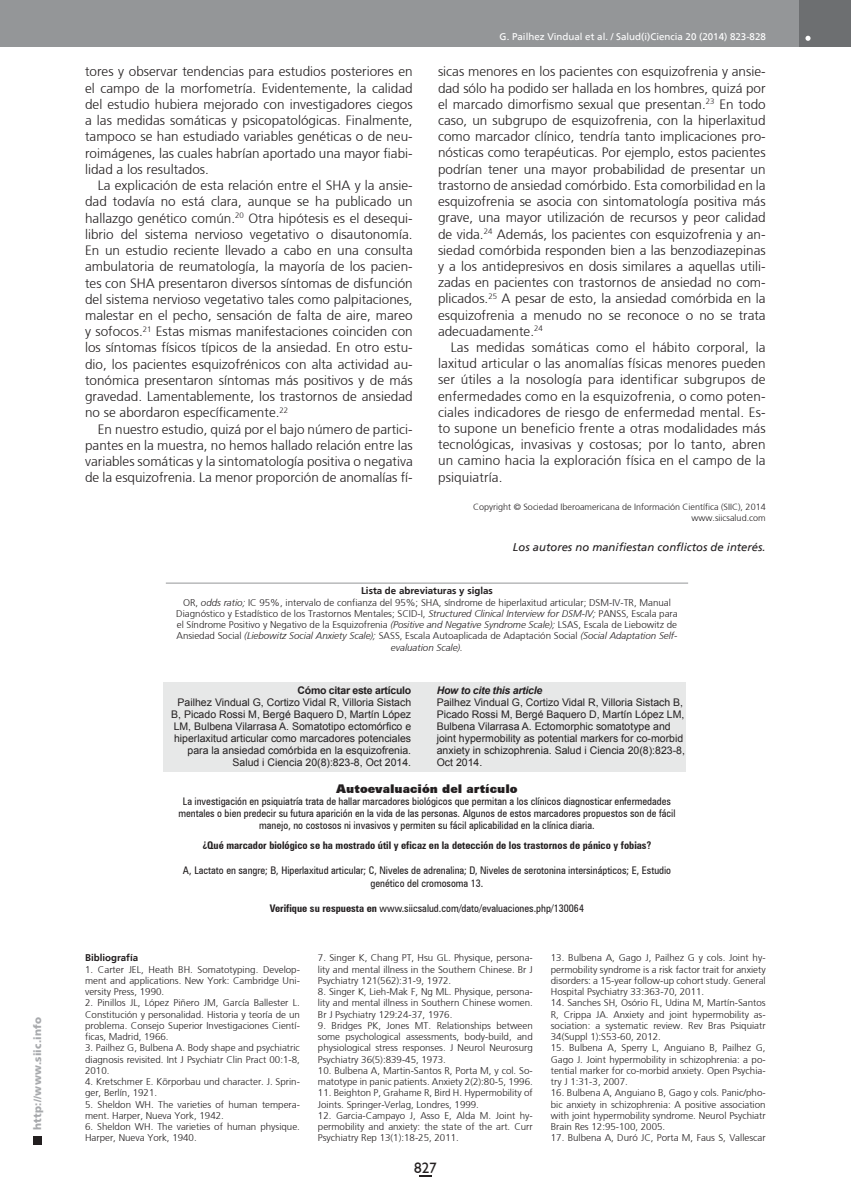
<style>
.page{position:relative;width:851px;height:1191px;background:#fff}
.page>*{position:absolute;margin:0;border:0;box-sizing:border-box;transform-origin:0 0}
.t1{font:15px "Humanist 521 BT";color:#231f20}
.t2{font:300 13.5px/16.2px "Frutiger";color:#231f20;text-align:justify}
.t3{font:900 12px "Zurich BT";color:#231f20}
.t4{font:italic 11.25px "Frutiger";color:#231f20}
.t5{font:condensed 10.5px/12px "Zurich BT";color:#231f20;text-align:center}
.t6{font:10.5px/12px "Arial";color:#231f20;text-align:right}
.t7{font:700 condensed 10.5px "Zurich BT";color:#231f20}
.t8{font:700 10.5px "Arial";letter-spacing:-.025em;color:#231f20}
.t9{font:900 10.5px "Frutiger";letter-spacing:.015em;color:#a7a9ac}
.t10{font:italic 700 10.5px "Arial";letter-spacing:-.025em;color:#231f20}
.t11{font:300 9.75px/11.2px "Frutiger";color:#231f20;text-align:justify}
.t12{font:9.75px "Frutiger";color:#fff}
.t13{font:700 9.75px "Frutiger";color:#231f20}
.t14{font:300 9px/11.7px "Frutiger";color:#231f20;text-align:right}
.s1{font-weight:700}
.s2{font-style:italic}
</style>
<div class="page">
<div style="left:33px;top:1135px;width:9px;height:9px;background:#231f20"></div>
<div style="left:1px;top:0;width:812px;height:47px;background:#949698"></div>
<div style="left:799px;top:0;width:51px;height:47px;background:#6d6f71"></div>
<svg style="left:805px;top:36px;width:5px;height:5px"></svg>
<svg style="left:419px;top:1175px;width:12px;height:1px"></svg>
<div style="left:163px;top:682px;width:522px;height:90px;background:#e7e8e8"></div>
<hr style="left:166px;top:583px;width:522px;height:1px;background:#949698">
<p class="t9" style="left:31px;top:1129px;width:114px;rotate:-90deg">http://www.siic.info</p>
<p class="t2" style="left:85px;top:64px;width:329px">tores y observar tendencias para estudios posteriores en el campo de la morfometría. Evidentemente, la calidad del estudio hubiera mejorado con investigadores ciegos a las medidas somáticas y psicopatológicas. Finalmente, tampoco se han estudiado variables genéticas o de neu&shy;roimágenes, las cuales habrían aportado una mayor fiabi&shy;lidad a los resultados.</p>
<p class="t2" style="left:85px;top:177px;width:329px;text-indent:13px">La explicación de esta relación entre el SHA y la ansie&shy;dad todavía no está clara, aunque se ha publicado un hallazgo genético común.<sup>20</sup> Otra hipótesis es el desequi&shy;librio del sistema nervioso vegetativo o disautonomía.<br>En un estudio reciente llevado a cabo en una consulta ambulatoria de reumatología, la mayoría de los pacien&shy;tes con SHA presentaron diversos síntomas de disfunción del sistema nervioso vegetativo tales como palpitaciones, malestar en el pecho, sensación de falta de aire, mareo y sofocos.<sup>21</sup> Estas mismas manifestaciones coinciden con los síntomas físicos típicos de la ansiedad. En otro estu&shy;dio, los pacientes esquizofrénicos con alta actividad au&shy;tonómica presentaron síntomas más positivos y de más gravedad. Lamentablemente, los trastornos de ansiedad no se abordaron específicamente.<sup>22</sup></p>
<p class="t2" style="left:85px;top:421px;width:329px;text-indent:13px">En nuestro estudio, quizá por el bajo número de partici&shy;pantes en la muestra, no hemos hallado relación entre las variables somáticas y la sintomatología positiva o negativa de la esquizofrenia. La menor proporción de anomalías fí-</p>
<p class="t12" style="left:499px;top:31px;width:268px">G. Pailhez Vindual et al. / Salud(i)Ciencia 20 (2014) 823-828</p>
<p class="t2" style="left:438px;top:64px;width:329px">sicas menores en los pacientes con esquizofrenia y ansie&shy;dad sólo ha podido ser hallada en los hombres, quizá por el marcado dimorfismo sexual que presentan.<sup>23</sup> En todo caso, un subgrupo de esquizofrenia, con la hiperlaxitud como marcador clínico, tendría tanto implicaciones pro&shy;nósticas como terapéuticas. Por ejemplo, estos pacientes podrían tener una mayor probabilidad de presentar un trastorno de ansiedad comórbido. Esta comorbilidad en la esquizofrenia se asocia con sintomatología positiva más grave, una mayor utilización de recursos y peor calidad de vida.<sup>24</sup> Además, los pacientes con esquizofrenia y an&shy;siedad comórbida responden bien a las benzodiazepinas y a los antidepresivos en dosis similares a aquellas utili&shy;zadas en pacientes con trastornos de ansiedad no com&shy;plicados.<sup>25</sup> A pesar de esto, la ansiedad comórbida en la esquizofrenia a menudo no se reconoce o no se trata adecuadamente.<sup>24</sup></p>
<p class="t2" style="left:438px;top:339px;width:329px;text-indent:13px">Las medidas somáticas como el hábito corporal, la laxitud articular o las anomalías físicas menores pueden ser útiles a la nosología para identificar subgrupos de enfermedades como en la esquizofrenia, o como poten&shy;ciales indicadores de riesgo de enfermedad mental. Es&shy;to supone un beneficio frente a otras modalidades más tecnológicas, invasivas y costosas; por lo tanto, abren un camino hacia la exploración física en el campo de la psiquiatría.</p>
<p class="t14" style="left:473px;top:500px;width:294px">Copyright © Sociedad Iberoamericana de Información Científica (SIIC), 2014 www.siicsalud.com</p>
<p class="t4" style="left:513px;top:540px;width:254px">Los autores no manifiestan conflictos de interés.</p>
<p class="t11" style="left:176px;top:585px;width:503px;text-align:center"><span class="s1">Lista de abreviaturas y siglas<br></span>OR, <span class="s2">odds ratio;</span> IC 95%, intervalo de confianza del 95%; SHA, síndrome de hiperlaxitud articular; DSM-IV-TR, Manual Diagnóstico y Estadístico de los Trastornos Mentales; SCID-I, <span class="s2">Structured Clinical Interview for DSM-IV;</span> PANSS, Escala para el Síndrome Positivo y Negativo de la Esquizofrenia <span class="s2">(Positive and Negative Syndrome Scale);</span> LSAS, Escala de Liebowitz de Ansiedad Social <span class="s2">(Liebowitz Social Anxiety Scale);</span> SASS, Escala Autoaplicada de Adaptación Social <span class="s2">(Social Adaptation Self&shy;evaluation Scale).</span></p>
<p class="t8" style="left:297px;top:683px;width:115px">Cómo citar este artículo</p>
<p class="t6" style="left:171px;top:697px;width:241px">Pailhez Vindual G, Cortizo Vidal R, Villoria Sistach B, Picado Rossi M, Bergé Baquero D, Martín López LM, Bulbena Vilarrasa A. Somatotipo ectomórfico e hiperlaxitud articular como marcadores potenciales para la ansiedad comórbida en la esquizofrenia.<br>Salud i Ciencia 20(8):823-8, Oct 2014.</p>
<p class="t10" style="left:436px;top:683px;width:107px">How to cite this article</p>
<p class="t6" style="left:436px;top:697px;width:250px;text-align:left">Pailhez Vindual G, Cortizo Vidal R, Villoria Sistach B, Picado Rossi M, Bergé Baquero D, Martín López LM, Bulbena Vilarrasa A. Ectomorphic somatotype and joint hypermobility as potential markers for co-morbid anxiety in schizophrenia. Salud i Ciencia 20(8):823-8, Oct 2014.</p>
<p class="t3" style="left:336px;top:781px;width:183px">Autoevaluación del artículo</p>
<p class="t5" style="left:178px;top:794px;width:498px">La investigación en psiquiatría trata de hallar marcadores biológicos que permitan a los clínicos diagnosticar enfermedades mentales o bien predecir su futura aparición en la vida de las personas. Algunos de estos marcadores propuestos son de fácil manejo, no costosos ni invasivos y permiten su fácil aplicabilidad en la clínica diaria.</p>
<p class="t7" style="left:203px;top:839px;width:449px">¿Qué marcador biológico se ha mostrado útil y eficaz en la detección de los trastornos de pánico y fobias?</p>
<p class="t5" style="left:183px;top:864px;width:490px;line-height:12.6px">A, Lactato en sangre; B, Hiperlaxitud articular; C, Niveles de adrenalina; D, Niveles de serotonina intersinápticos; E, Estudio genético del cromosoma 13.</p>
<p class="t5" style="left:270px;top:901px;width:315px"><span class="s1">Verifique su respuesta en</span> www.siicsalud.com/dato/evaluaciones.php/130064</p>
<p class="t13" style="left:85px;top:952px;width:55px">Bibliografía</p>
<p class="t11" style="left:85px;top:963px;width:216px">1. Carter JEL, Heath BH. Somatotyping. Develop&shy;ment and applications. New York: Cambridge Uni&shy;versity Press, 1990.</p>
<p class="t11" style="left:85px;top:997px;width:216px">2. Pinillos JL, López Piñero JM, García Ballester L.<br>Constitución y personalidad. Historia y teoría de un problema. Consejo Superior Investigaciones Cientí&shy;ficas, Madrid, 1966.</p>
<p class="t11" style="left:85px;top:1042px;width:216px">3. Pailhez G, Bulbena A. Body shape and psychiatric diagnosis revisited. Int J Psychiatr Clin Pract 00:1-8, 2010.</p>
<p class="t11" style="left:85px;top:1076px;width:216px">4. Kretschmer E. Körporbau und character. J. Sprin&shy;ger, Berlín, 1921.</p>
<p class="t11" style="left:85px;top:1098px;width:216px">5. Sheldon WH. The varieties of human tempera&shy;ment. Harper, Nueva York, 1942.</p>
<p class="t11" style="left:85px;top:1121px;width:216px">6. Sheldon WH. The varieties of human physique.<br>Harper, Nueva York, 1940.</p>
<p class="t11" style="left:318px;top:952px;width:216px">7. Singer K, Chang PT, Hsu GL. Physique, persona&shy;lity and mental illness in the Southern Chinese. Br J Psychiatry 121(562):31-9, 1972.</p>
<p class="t11" style="left:318px;top:986px;width:216px">8. Singer K, Lieh-Mak F, Ng ML. Physique, persona&shy;lity and mental illness in Southern Chinese women.<br>Br J Psychiatry 129:24-37, 1976.</p>
<p class="t11" style="left:318px;top:1019px;width:216px">9. Bridges PK, Jones MT. Relationships between some psychological assessments, body-build, and physiological stress responses. J Neurol Neurosurg Psychiatry 36(5):839-45, 1973.</p>
<p class="t11" style="left:318px;top:1064px;width:216px">10. Bulbena A, Martin-Santos R, Porta M, y col. So&shy;matotype in panic patients. Anxiety 2(2):80-5, 1996.</p>
<p class="t11" style="left:318px;top:1087px;width:216px">11. Beighton P, Grahame R, Bird H. Hypermobility of<br>Joints. Springer-Verlag, Londres, 1999.</p>
<p class="t11" style="left:318px;top:1109px;width:216px">12. Garcia-Campayo J, Asso E, Alda M. Joint hy&shy;permobility and anxiety: the state of the art. Curr Psychiatry Rep 13(1):18-25, 2011.</p>
<p class="t1" style="left:414px;top:1158px;width:24px">827</p>
<p class="t11" style="left:550px;top:952px;width:216px">13. Bulbena A, Gago J, Pailhez G y cols. Joint hy&shy;permobility syndrome is a risk factor trait for anxiety disorders: a 15-year follow-up cohort study. General Hospital Psychiatry 33:363-70, 2011.</p>
<p class="t11" style="left:550px;top:997px;width:216px">14. Sanches SH, Osório FL, Udina M, Martín-Santos R, Crippa JA. Anxiety and joint hypermobility as&shy;sociation: a systematic review. Rev Bras Psiquiatr 34(Suppl 1):S53-60, 2012.</p>
<p class="t11" style="left:550px;top:1042px;width:216px">15. Bulbena A, Sperry L, Anguiano B, Pailhez G, Gago J. Joint hypermobility in schizophrenia: a po&shy;tential marker for co-morbid anxiety. Open Psychia&shy;try J 1:31-3, 2007.</p>
<p class="t11" style="left:550px;top:1087px;width:216px">16. Bulbena A, Anguiano B, Gago y cols. Panic/pho&shy;bic anxiety in schizophrenia: A positive association with joint hypermobility syndrome. Neurol Psychiatr Brain Res 12:95-100, 2005.</p>
<p class="t11" style="left:550px;top:1132px;width:216px">17. Bulbena A, Duró JC, Porta M, Faus S, Vallescar</p>
</div>
